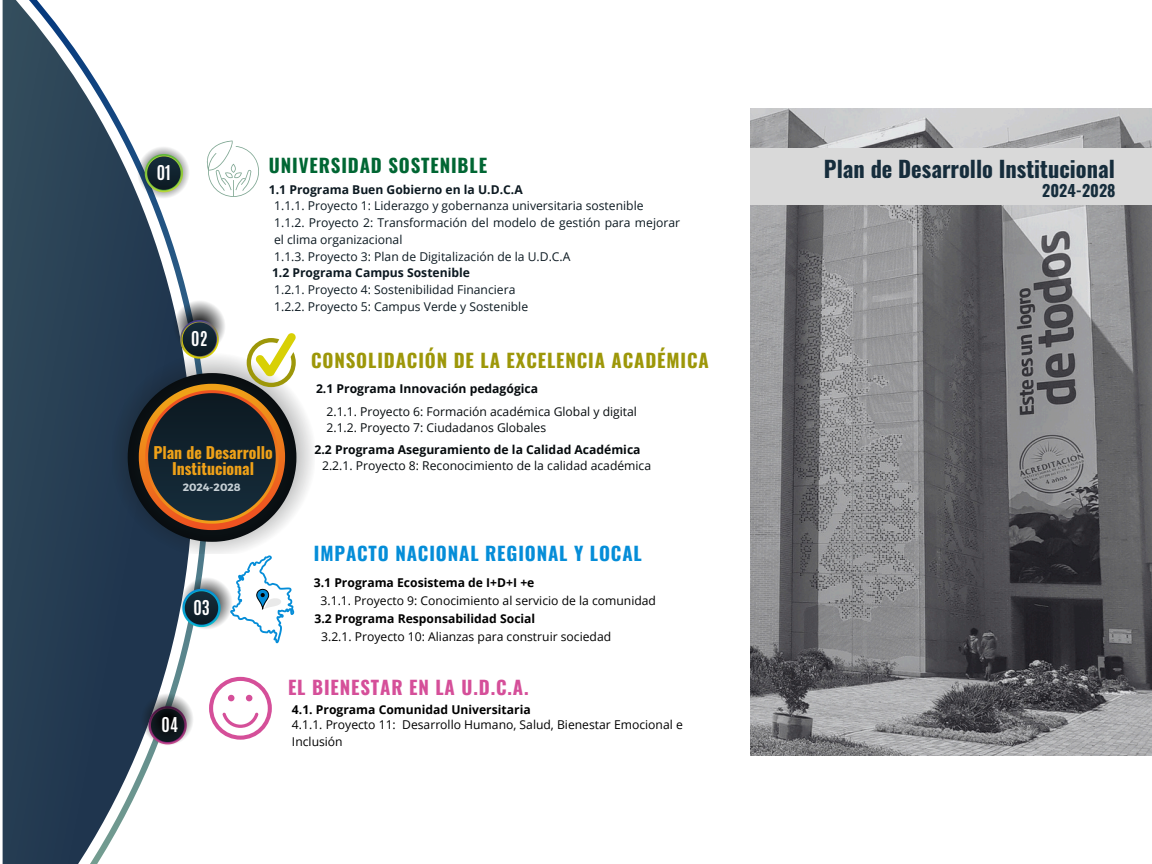
<style>
.page{position:relative;width:1152px;height:864px;background:#fff}
.page>*{position:absolute;margin:0;border:0;box-sizing:border-box;transform-origin:0 0}
.t1{font:700 22.35px "Oswald";color:#162d3c}
.t2{font:700 18.75px "Oswald";letter-spacing:.045em;color:#9d9709}
.t3{font:700 18.75px "Oswald";letter-spacing:.045em;color:#058dd8}
.t4{font:700 18.75px "Oswald";letter-spacing:.045em;color:#d54f99}
.t5{font:700 18.75px "Oswald";letter-spacing:.045em;color:#063}
.t6{font:700 17.1px "Antonio";color:#fff}
.t7{font:700 16.05px "Oswald";color:#162d3c}
.t8{font:700 15.9px/15.6px "Oswald";color:#efa118;text-align:center}
.t9{font:12.15px/16.8px "Open Sans";color:#0c1921}
.t10{font:12.15px/16.8px "Open Sans";color:#000}
.t11{font:12.15px/16.8px "Open Sans";color:#050a0d}
.t12{font:700 12.15px "Open Sans";color:#000}
.t13{font:700 12.15px "Open Sans";color:#050a0d}
.t14{font:700 12.15px "Open Sans";color:#0c1921}
.t15{font:700 10.65px "Montserrat";color:#c6cfd4}
</style>
<div class="page">
<img style="left:750px;top:108px;width:402px;height:648px">
<svg style="left:3px;top:0;width:206px;height:864px;fill:#294156"></svg>
<img style="left:138px;top:146px;width:51px;height:52px">
<img style="left:174px;top:300px;width:50px;height:20px">
<img style="left:141px;top:694px;width:52px;height:52px">
<svg style="left:145px;top:154px;width:38px;height:38px"></svg>
<img style="left:181px;top:577px;width:49px;height:52px">
<svg style="left:182px;top:589px;width:39px;height:38px"></svg>
<img style="left:113px;top:352px;width:200px;height:201px">
<svg style="left:206px;top:141px;width:53px;height:56px"></svg>
<svg style="left:128px;top:320px;width:168px;height:222px;background:#56544d"></svg>
<svg style="left:230px;top:555px;width:64px;height:88px"></svg>
<svg style="left:209px;top:677px;width:63px;height:63px"></svg>
<div style="left:750px;top:149px;width:402px;height:40px;background:#d9d9d9"></div>
<div style="left:750px;top:180px;width:402px;height:25px;background:#d9d9d9"></div>
<p class="t5" style="left:269px;top:151px;width:220px">UNIVERSIDAD SOSTENIBLE</p>
<p class="t14" style="left:269px;top:181px;width:255px">1.1 Programa Buen Gobierno en la U.D.C.A</p>
<h1 class="t9" style="left:274px;top:197px;width:407px">1.1.1. Proyecto 1: Liderazgo y gobernanza universitaria sostenible<br>1.1.2. Proyecto 2: Transformación del modelo de gestión para mejorar el clima organizacional<br>1.1.3. Proyecto 3: Plan de Digitalización de la U.D.C.A</h1>
<h3 class="t14" style="left:272px;top:264px;width:200px">1.2 Programa Campus Sostenible</h3>
<p class="t9" style="left:274px;top:281px;width:256px">1.2.1. Proyecto 4: Sostenibilidad Financiera<br>1.2.2. Proyecto 5: Campus Verde y Sostenible</p>
<h2 class="t2" style="left:311px;top:346px;width:399px">CONSOLIDACIÓN DE LA EXCELENCIA ACADÉMICA</h2>
<h4 class="t13" style="left:316px;top:380px;width:224px">2.1 Programa Innovación pedagógica</h4>
<h5 class="t11" style="left:327px;top:402px;width:312px">2.1.1. Proyecto 6: Formación académica Global y digital<br>2.1.2. Proyecto 7: Ciudadanos Globales</h5>
<h4 class="t13" style="left:315px;top:441px;width:328px">2.2 Programa Aseguramiento de la Calidad Académica</h4>
<h5 class="t11" style="left:322px;top:457px;width:331px">2.2.1. Proyecto 8: Reconocimiento de la calidad académica</h5>
<p class="t6" style="left:157px;top:160px;width:16px">01</p>
<p class="t6" style="left:191px;top:327px;width:18px">02</p>
<p class="t8" style="left:153px;top:444px;width:121px">Plan de Desarrollo<br>Institucional</p>
<p class="t15" style="left:183px;top:480px;width:59px">2024-2028</p>
<p class="t6" style="left:193px;top:595px;width:18px">03</p>
<p class="t6" style="left:162px;top:712px;width:18px">04</p>
<p class="t3" style="left:314px;top:538px;width:330px">IMPACTO NACIONAL REGIONAL Y LOCAL</p>
<p class="t12" style="left:314px;top:574px;width:222px">3.1 Programa Ecosistema de I+D+I +e</p>
<p class="t10" style="left:321px;top:591px;width:337px">3.1.1. Proyecto 9: Conocimiento al servicio de la comunidad</p>
<p class="t12" style="left:314px;top:610px;width:222px">3.2 Programa Responsabilidad Social</p>
<p class="t10" style="left:321px;top:628px;width:292px">3.2.1. Proyecto 10: Alianzas para construir sociedad</p>
<p class="t4" style="left:288px;top:672px;width:242px">EL BIENESTAR EN LA U.D.C.A.</p>
<h2 class="t10" style="left:292px;top:716px;width:392px">4.1.1. Proyecto 11: Desarrollo Humano, Salud, Bienestar Emocional e<br>Inclusión</h2>
<p class="t12" style="left:292px;top:701px;width:240px">4.1. Programa Comunidad Universitaria</p>
<h3 class="t1" style="left:824px;top:151px;width:292px">Plan de Desarrollo Institucional</h3>
<p class="t7" style="left:1042px;top:178px;width:75px">2024-2028</p>
</div>
